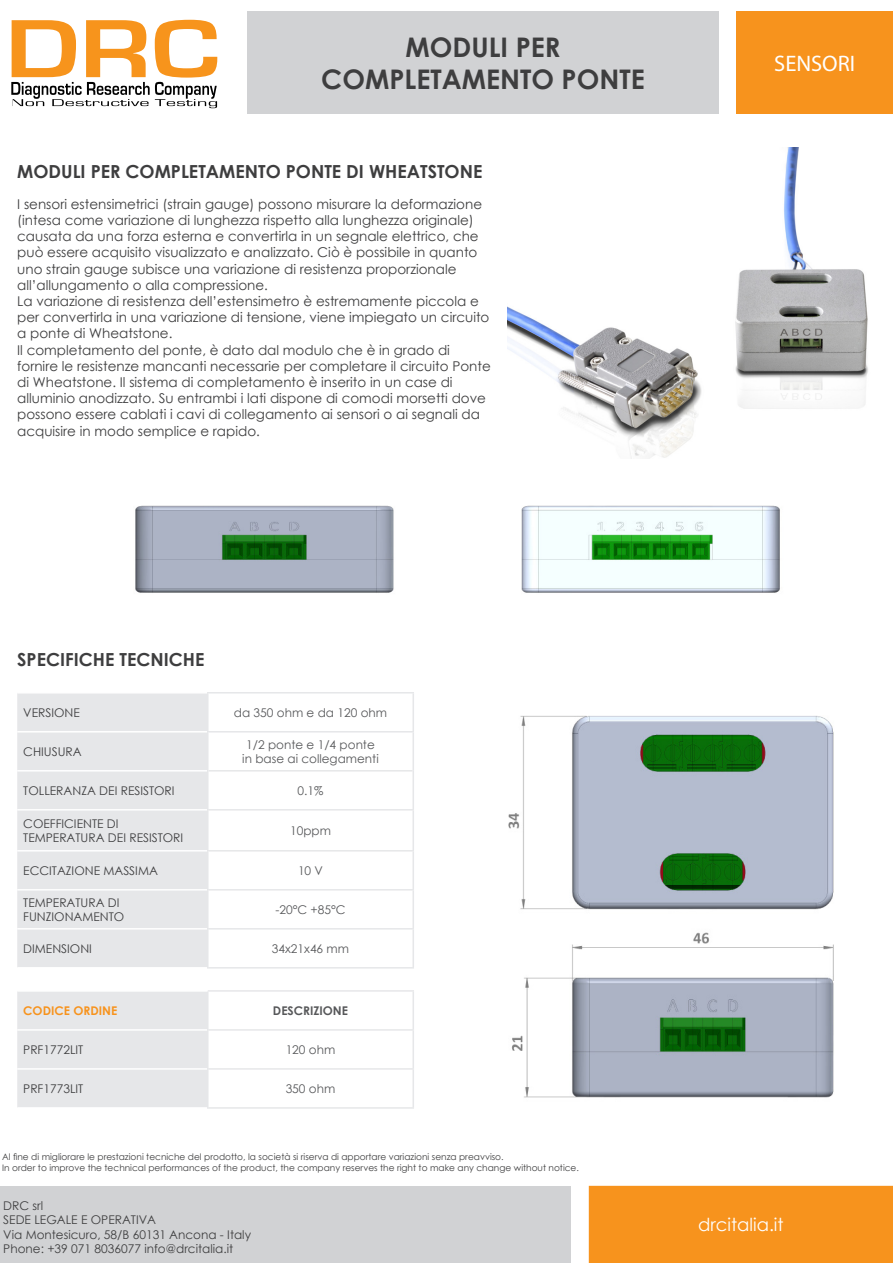
<style>
.page{position:relative;width:893px;height:1263px;background:#fff}
.page>*{position:absolute;margin:0;border:0;box-sizing:border-box;transform-origin:0 0}
.t1{font:700 27px "Century Gothic";color:#3e3e3f}
.t2{font:22.5px "Myriad Pro";color:#fff}
.t3{font:700 18px "Century Gothic";color:#3e3e3f}
.t4{font:18px "Century Gothic";color:#fff}
.t5{font:13.5px/16.2px "Century Gothic";color:#3e3e3f}
.t6{font:12px/14.4px "Century Gothic";color:#3e3e3f}
.t7{font:12px "Century Gothic";color:#57585a}
.t8{font:700 12px "Century Gothic";color:#f7931d}
.t9{font:700 12px "Century Gothic";color:#57585a}
.t10{font:9px "Century Gothic";color:#3e3e3f}
</style>
<div class="page">
<div style="left:736px;top:11px;width:157px;height:103px;background:#f7931d"></div>
<svg style="left:11px;top:20px;width:206px;height:86px"></svg>
<img style="left:13px;top:99px;width:204px;height:9px">
<div style="left:248px;top:11px;width:470px;height:103px;background:#d1d2d4"></div>
<div style="left:17px;top:693px;width:190px;height:274px;background:#e6e7e9"></div>
<svg style="left:208px;top:693px;width:205px;height:77px"></svg>
<svg style="left:208px;top:810px;width:205px;height:157px"></svg>
<hr style="left:17px;top:731px;width:190px;height:1px;background:#fff">
<hr style="left:17px;top:770px;width:190px;height:1px;background:#fff">
<hr style="left:17px;top:809px;width:190px;height:1px;background:#fff">
<hr style="left:17px;top:850px;width:190px;height:1px;background:#fff">
<hr style="left:17px;top:889px;width:190px;height:1px;background:#fff">
<hr style="left:17px;top:928px;width:190px;height:1px;background:#fff">
<hr style="left:208px;top:770px;width:205px;height:1px;background:#e6e7e9">
<hr style="left:207px;top:732px;width:1px;height:39px;background:#e6e7e9">
<hr style="left:413px;top:732px;width:1px;height:39px;background:#e6e7e9">
<hr style="left:207px;top:771px;width:1px;height:38px;background:#e6e7e9">
<hr style="left:413px;top:771px;width:1px;height:38px;background:#e6e7e9">
<hr style="left:207px;top:692px;width:207px;height:1px;background:#e6e7e9">
<hr style="left:207px;top:693px;width:1px;height:38px;background:#e6e7e9">
<hr style="left:413px;top:693px;width:1px;height:38px;background:#e6e7e9">
<hr style="left:207px;top:731px;width:207px;height:1px;background:#e6e7e9">
<hr style="left:207px;top:890px;width:1px;height:38px;background:#e6e7e9">
<hr style="left:413px;top:890px;width:1px;height:38px;background:#e6e7e9">
<hr style="left:207px;top:928px;width:207px;height:1px;background:#e6e7e9">
<hr style="left:207px;top:929px;width:1px;height:38px;background:#e6e7e9">
<hr style="left:413px;top:929px;width:1px;height:38px;background:#e6e7e9">
<hr style="left:207px;top:967px;width:207px;height:1px;background:#e6e7e9">
<hr style="left:207px;top:851px;width:1px;height:38px;background:#e6e7e9">
<hr style="left:413px;top:851px;width:1px;height:38px;background:#e6e7e9">
<hr style="left:207px;top:889px;width:207px;height:1px;background:#e6e7e9">
<hr style="left:207px;top:809px;width:207px;height:1px;background:#e6e7e9">
<hr style="left:207px;top:810px;width:1px;height:40px;background:#e6e7e9">
<hr style="left:413px;top:810px;width:1px;height:40px;background:#e6e7e9">
<hr style="left:207px;top:850px;width:207px;height:1px;background:#e6e7e9">
<svg style="left:17px;top:992px;width:396px;height:115px"></svg>
<hr style="left:17px;top:1029px;width:190px;height:2px;background:#fff">
<hr style="left:17px;top:1068px;width:190px;height:2px;background:#fff">
<hr style="left:207px;top:1031px;width:1px;height:37px;background:#e6e7e9">
<hr style="left:413px;top:1031px;width:1px;height:37px;background:#e6e7e9">
<hr style="left:207px;top:1068px;width:207px;height:2px;background:#e6e7e9">
<hr style="left:207px;top:1070px;width:1px;height:37px;background:#e6e7e9">
<hr style="left:413px;top:1070px;width:1px;height:37px;background:#e6e7e9">
<hr style="left:207px;top:1107px;width:207px;height:2px;background:#e6e7e9">
<hr style="left:207px;top:992px;width:1px;height:37px;background:#e6e7e9">
<hr style="left:413px;top:992px;width:1px;height:37px;background:#e6e7e9">
<hr style="left:207px;top:1029px;width:207px;height:2px;background:#e6e7e9">
<hr style="left:208px;top:990px;width:206px;height:2px;background:#e6e7e9">
<img style="left:507px;top:148px;width:361px;height:311px">
<div style="left:590px;top:1186px;width:302px;height:76px;background:#f7931d"></div>
<div style="left:589px;top:1186px;width:304px;height:77px;border:2px solid #f7931d"></div>
<div style="left:0;top:1186px;width:570px;height:77px;background:#d1d2d4"></div>
<img style="left:135px;top:505px;width:645px;height:88px">
<img style="left:508px;top:715px;width:326px;height:383px">
<p class="t1" style="left:406px;top:26px;width:156px">MODULI PER</p>
<p class="t1" style="left:321px;top:59px;width:325px">COMPLETAMENTO PONTE</p>
<p class="t3" style="left:17px;top:157px;width:467px">MODULI PER COMPLETAMENTO PONTE DI WHEATSTONE</p>
<p class="t5" style="left:17px;top:196px;width:466px">I sensori estensimetrici (strain gauge) possono misurare la deformazione (intesa come variazione di lunghezza rispetto alla lunghezza originale) causata da una forza esterna e convertirla in un segnale elettrico, che può essere acquisito visualizzato e analizzato. Ciò è possibile in quanto uno strain gauge subisce una variazione di resistenza proporzionale all’allungamento o alla compressione.</p>
<p class="t5" style="left:17px;top:293px;width:474px">La variazione di resistenza dell’estensimetro è estremamente piccola e per convertirla in una variazione di tensione, viene impiegato un circuito a ponte di Wheatstone.</p>
<p class="t5" style="left:17px;top:341px;width:475px">Il completamento del ponte, è dato dal modulo che è in grado di fornire le resistenze mancanti necessarie per completare il circuito Ponte di Wheatstone. Il sistema di completamento è inserito in un case di alluminio anodizzato. Su entrambi i lati dispone di comodi morsetti dove possono essere cablati i cavi di collegamento ai sensori o ai segnali da acquisire in modo semplice e rapido.</p>
<p class="t2" style="left:774px;top:50px;width:83px">SENSORI</p>
<p class="t3" style="left:17px;top:645px;width:189px">SPECIFICHE TECNICHE</p>
<p class="t6" style="left:23px;top:705px;width:58px">VERSIONE</p>
<p class="t7" style="left:234px;top:704px;width:155px">da 350 ohm e da 120 ohm</p>
<p class="t6" style="left:23px;top:744px;width:60px">CHIUSURA</p>
<p class="t7" style="left:246px;top:736px;width:130px">1/2 ponte e 1/4 ponte</p>
<p class="t7" style="left:242px;top:750px;width:138px">in base ai collegamenti</p>
<p class="t6" style="left:23px;top:783px;width:153px">TOLLERANZA DEI RESISTORI</p>
<p class="t7" style="left:298px;top:782px;width:27px">0.1%</p>
<p class="t6" style="left:23px;top:816px;width:162px">COEFFICIENTE DI<br>TEMPERATURA DEI RESISTORI</p>
<p class="t7" style="left:290px;top:822px;width:42px">10ppm</p>
<p class="t6" style="left:23px;top:863px;width:136px">ECCITAZIONE MASSIMA</p>
<p class="t7" style="left:298px;top:862px;width:27px">10 V</p>
<p class="t6" style="left:23px;top:895px;width:103px">TEMPERATURA DI<br>FUNZIONAMENTO</p>
<p class="t7" style="left:275px;top:901px;width:72px">-20°C +85°C</p>
<p class="t6" style="left:23px;top:941px;width:70px">DIMENSIONI</p>
<p class="t7" style="left:272px;top:940px;width:79px">34x21x46 mm</p>
<p class="t8" style="left:23px;top:1001px;width:96px">CODICE ORDINE</p>
<p class="t9" style="left:273px;top:1001px;width:77px">DESCRIZIONE</p>
<p class="t6" style="left:23px;top:1042px;width:62px">PRF1772LIT</p>
<p class="t7" style="left:286px;top:1041px;width:51px">120 ohm</p>
<p class="t6" style="left:23px;top:1081px;width:62px">PRF1773LIT</p>
<p class="t7" style="left:286px;top:1080px;width:51px">350 ohm</p>
<p class="t10" style="left:2px;top:1151px;width:503px">Al fine di migliorare le prestazioni tecniche del prodotto, la società si riserva di apportare variazioni senza preavviso.</p>
<p class="t10" style="left:2px;top:1161px;width:578px">In order to improve the technical performances of the product, the company reserves the right to make any change without notice.</p>
<p class="t6" style="left:3px;top:1198px;width:41px">DRC srl</p>
<p class="t6" style="left:3px;top:1212px;width:154px">SEDE LEGALE E OPERATIVA</p>
<p class="t6" style="left:3px;top:1227px;width:249px">Via Montesicuro, 58/B 60131 Ancona - Italy</p>
<p class="t6" style="left:3px;top:1241px;width:231px">Phone: +39 071 8036077 info@drcitalia.it</p>
<p class="t4" style="left:698px;top:1212px;width:87px">drcitalia.it</p>
</div>
